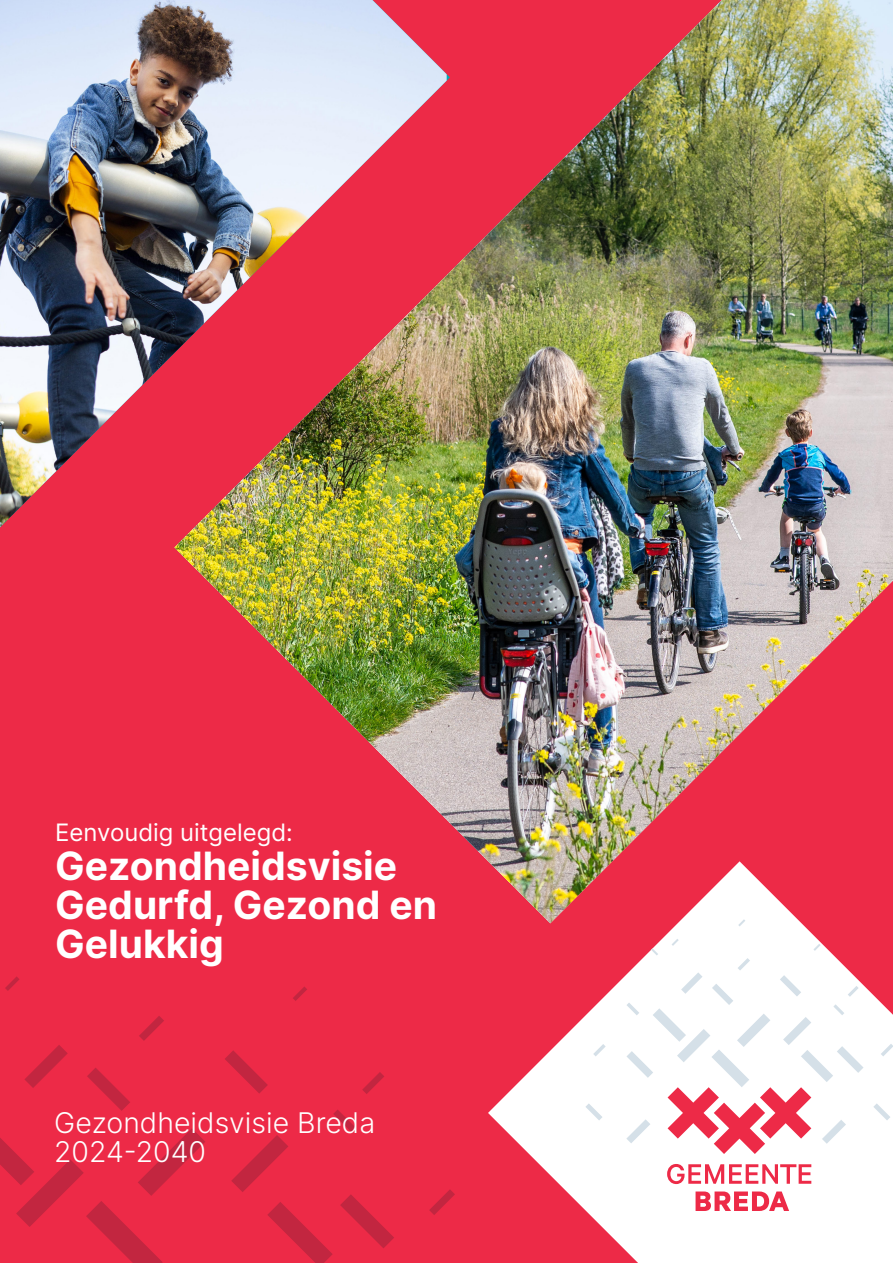
<style>
.page{position:relative;width:893px;height:1263px;background:#ed2a47}
.page>*{position:absolute;margin:0;border:0;box-sizing:border-box;transform-origin:0 0}
.t1{font:700 39px "Inter";color:#fff}
.t2{font:300 28.5px "Inter";color:#fff}
.t3{font:24px "Inter";color:#fff}
</style>
<div class="page">
<svg style="left:139px;top:1016px;width:25px;height:25px"></svg>
<svg style="left:0;top:1128px;width:205px;height:135px"></svg>
<svg style="left:340px;top:1194px;width:54px;height:54px"></svg>
<svg style="left:231px;top:1135px;width:57px;height:57px"></svg>
<svg style="left:267px;top:1202px;width:66px;height:61px"></svg>
<svg style="left:429px;top:1189px;width:26px;height:26px"></svg>
<svg style="left:24px;top:1045px;width:44px;height:43px"></svg>
<svg style="left:87px;top:1068px;width:43px;height:43px"></svg>
<svg style="left:225px;top:1050px;width:43px;height:43px"></svg>
<svg style="left:362px;top:1072px;width:22px;height:22px"></svg>
<svg style="left:333px;top:1109px;width:22px;height:23px"></svg>
<svg style="left:293px;top:986px;width:14px;height:15px"></svg>
<svg style="left:5px;top:976px;width:15px;height:15px"></svg>
<svg style="left:488px;top:923px;width:405px;height:340px;fill:#fff"></svg>
<svg style="left:667px;top:1164px;width:144px;height:20px"></svg>
<svg style="left:695px;top:1191px;width:94px;height:20px"></svg>
<svg style="left:585px;top:1103px;width:17px;height:17px"></svg>
<svg style="left:873px;top:1103px;width:17px;height:17px"></svg>
<svg style="left:593px;top:1044px;width:13px;height:12px"></svg>
<svg style="left:881px;top:1044px;width:12px;height:12px"></svg>
<svg style="left:738px;top:923px;width:7px;height:3px"></svg>
<svg style="left:626px;top:939px;width:237px;height:215px;background:#f9e3e7"></svg>
<img style="left:0;top:0;width:174px;height:527px">
<img style="left:174px;top:0;width:719px;height:923px">
<p class="t3" style="left:55px;top:815px;width:239px">Eenvoudig uitgelegd:</p>
<p class="t1" style="left:55px;top:836px;width:343px">Gezondheidsvisie</p>
<p class="t1" style="left:55px;top:875px;width:383px">Gedurfd, Gezond en</p>
<p class="t1" style="left:55px;top:914px;width:170px">Gelukkig</p>
<p class="t2" style="left:54px;top:1103px;width:322px">Gezondheidsvisie Breda</p>
<p class="t2" style="left:54px;top:1131px;width:153px">2024-2040</p>
</div>
